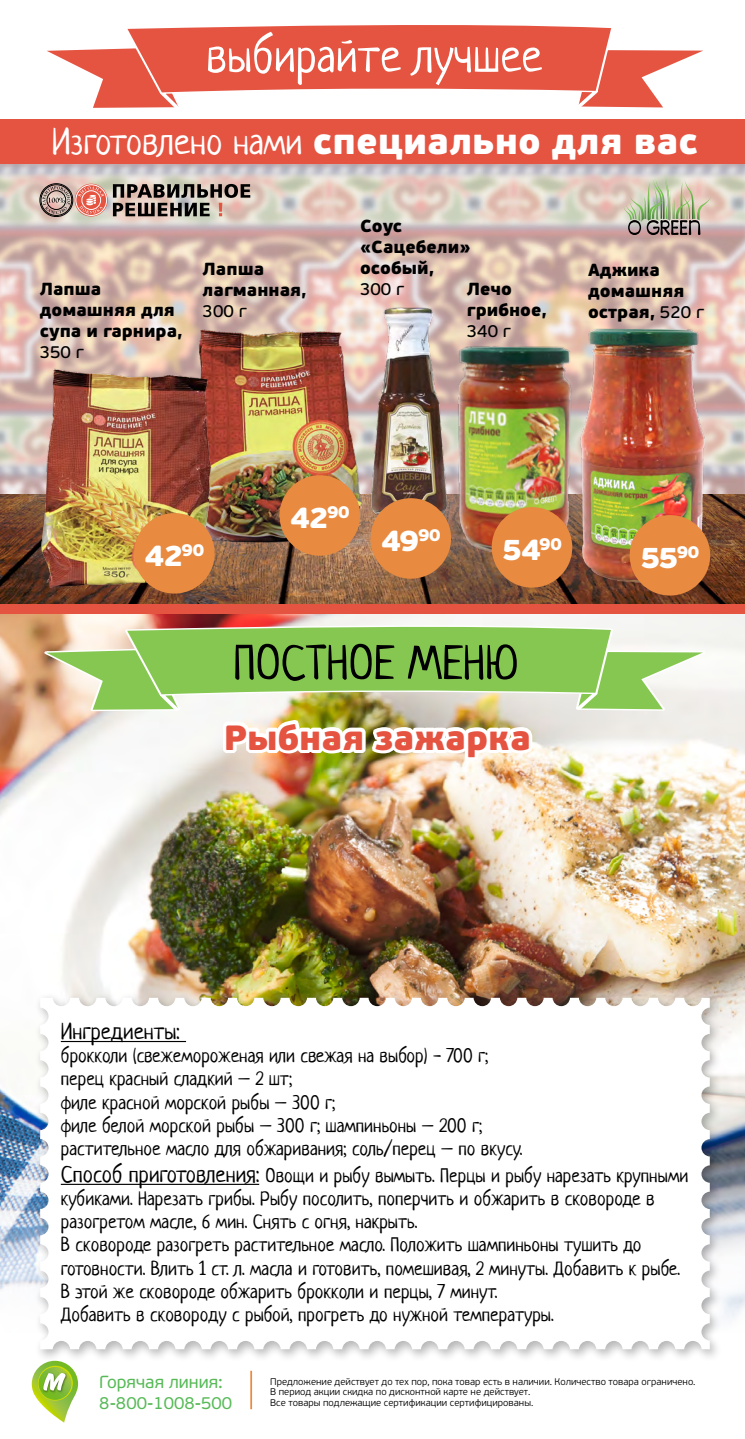
<style>
.page{position:relative;width:745px;height:1439px;background:#fff}
.page>*{position:absolute;margin:0;border:0;box-sizing:border-box;transform-origin:0 0}
.t1{font:900 36.75px "PF Beau Sans Pro";color:#fff}
.t2{font:900 35px "PF Beau Sans Pro";color:#e55341}
.t3{font:900 29.75px "PF Beau Sans Pro";letter-spacing:-.07em;color:#fff}
.t4{font:22.75px "Neucha";color:#000}
.t5{font:19.25px/23.1px "Neucha";color:#000}
.t6{font:900 17.5px/21px "PF Beau Sans Pro";color:#000}
.t7{font:17.5px/21px "PF Beau Sans Pro";color:#57ba57}
.t8{font:17.5px "PF Beau Sans Pro Bbook";color:#000}
.t9{font:300 9.62px/10.5px "PF Beau Sans Pro";color:#000}
.s1{font-family:"Neucha";font-weight:400}
.s2{font-family:"PF Beau Sans Pro Bbook";font-weight:400}
.s3{font-size:22.75px}
</style>
<div class="page">
<svg style="left:32px;top:1362px;width:46px;height:60px"></svg>
<hr style="left:250px;top:1370px;width:2px;height:39px;background:#e88a40">
<img style="left:0;top:164px;width:744px;height:330px">
<img style="left:0;top:494px;width:744px;height:110px">
<img style="left:0;top:614px;width:744px;height:581px">
<svg style="left:0;top:1195px;width:744px;height:124px"></svg>
<div style="left:0;top:604px;width:744px;height:10px;background:#e55341"></div>
<div style="left:0;top:119px;width:744px;height:45px;background:#e55341"></div>
<svg style="left:47px;top:25px;width:656px;height:83px"></svg>
<div style="left:34px;top:992px;width:688px;height:370px;background:#000;opacity:.3"></div>
<svg style="left:40px;top:998px;width:669px;height:351px"></svg>
<svg style="left:44px;top:625px;width:661px;height:87px;background:#a1c378"></svg>
<hr style="left:61px;top:1041px;width:125px;height:1px;background:#000">
<hr style="left:61px;top:1183px;width:198px;height:2px;background:#000">
<img style="left:219px;top:718px;width:319px;height:46px">
<svg style="left:113px;top:184px;width:137px;height:32px;background:#847770"></svg>
<div style="left:40px;top:183px;width:33px;height:34px;border:1px solid #000;border-radius:50%"></div>
<div style="left:41px;top:184px;width:31px;height:32px;border:1px solid #000;border-radius:50%"></div>
<svg style="left:42px;top:186px;width:28px;height:28px"></svg>
<svg style="left:75px;top:184px;width:33px;height:32px"></svg>
<div style="left:75px;top:184px;width:32px;height:32px;border:1px solid #fff;border-radius:50%"></div>
<svg style="left:78px;top:186px;width:26px;height:28px"></svg>
<img style="left:167px;top:317px;width:205px;height:234px">
<img style="left:440px;top:332px;width:124px;height:235px">
<img style="left:564px;top:318px;width:170px;height:279px">
<img style="left:353px;top:299px;width:116px;height:229px">
<img style="left:623px;top:175px;width:87px;height:60px">
<img style="left:28px;top:357px;width:198px;height:239px">
<div style="left:134px;top:513px;width:80px;height:80px;background:#e88a40;border-radius:50%"></div>
<div style="left:279px;top:475px;width:81px;height:81px;background:#e88a40;border-radius:50%"></div>
<div style="left:370px;top:498px;width:81px;height:81px;background:#e88a40;border-radius:50%"></div>
<div style="left:491px;top:507px;width:81px;height:80px;background:#e88a40;border-radius:50%"></div>
<div style="left:629px;top:515px;width:80px;height:80px;background:#e88a40;border-radius:50%"></div>
<h1 class="t1" style="left:52px;top:118px;width:647px"><span class="s1">Изготовлено нами</span> специально для вас</h1>
<p class="t6" style="left:40px;top:279px;width:144px">Лапша домашняя для супа и гарнира,</p>
<p class="t8" style="left:40px;top:342px;width:46px">350 г</p>
<p class="t6" style="left:202px;top:258px;width:105px">Лапша лагманная,</p>
<p class="t8" style="left:202px;top:301px;width:46px">300 г</p>
<p class="t6" style="left:360px;top:216px;width:112px">Соус «Сацебели» особый,</p>
<p class="t8" style="left:360px;top:279px;width:46px">300 г</p>
<p class="t6" style="left:466px;top:278px;width:81px">Лечо грибное,</p>
<p class="t8" style="left:466px;top:321px;width:46px">340 г</p>
<p class="t6" style="left:587px;top:259px;width:117px">Аджика домашняя острая, <span class="s2">520 г</span></p>
<h3 class="t3" style="left:144px;top:537px;width:62px">42<sup>90</sup></h3>
<h3 class="t3" style="left:289px;top:499px;width:62px">42<sup>90</sup></h3>
<h3 class="t3" style="left:380px;top:522px;width:62px">49<sup>90</sup></h3>
<h3 class="t3" style="left:501px;top:531px;width:62px">54<sup>90</sup></h3>
<h3 class="t3" style="left:639px;top:539px;width:61px">55<sup>90</sup></h3>
<h2 class="t2" style="left:224px;top:715px;width:308px">Рыбная зажарка</h2>
<p class="t4" style="left:61px;top:1017px;width:120px">Ингредиенты:</p>
<p class="t5" style="left:61px;top:1044px;width:463px">брокколи (свежемороженая или свежая на выбор) - 700 г; перец красный сладкий – 2 шт;<br>филе красной морской рыбы – 300 г;<br>филе белой морской рыбы – 300 г; шампиньоны – 200 г; растительное масло для обжаривания; соль/перец – по вкусу.</p>
<p class="t5" style="left:61px;top:1164px;width:628px"><span class="s3">Способ приготовления:</span> Овощи и рыбу вымыть. Перцы и рыбу нарезать крупными кубиками. Нарезать грибы. Рыбу посолить, поперчить и обжарить в сковороде в разогретом масле, 6 мин. Снять с огня, накрыть.<br>В сковороде разогреть растительное масло. Положить шампиньоны тушить до готовности. Влить 1 ст. л. масла и готовить, помешивая, 2 минуты. Добавить к рыбе.<br>В этой же сковороде обжарить брокколи и перцы, 7 минут.<br>Добавить в сковороду с рыбой, прогреть до нужной температуры.</p>
<p class="t7" style="left:99px;top:1371px;width:134px">Горячая линия:<br>8-800-1008-500</p>
<p class="t9" style="left:270px;top:1376px;width:426px">Предложение действует до тех пор, пока товар есть в наличии. Количество товара ограничено.<br>В период акции скидка по дисконтной карте не действует.<br>Все товары подлежащие сертификации сертифицированы.</p>
</div>
